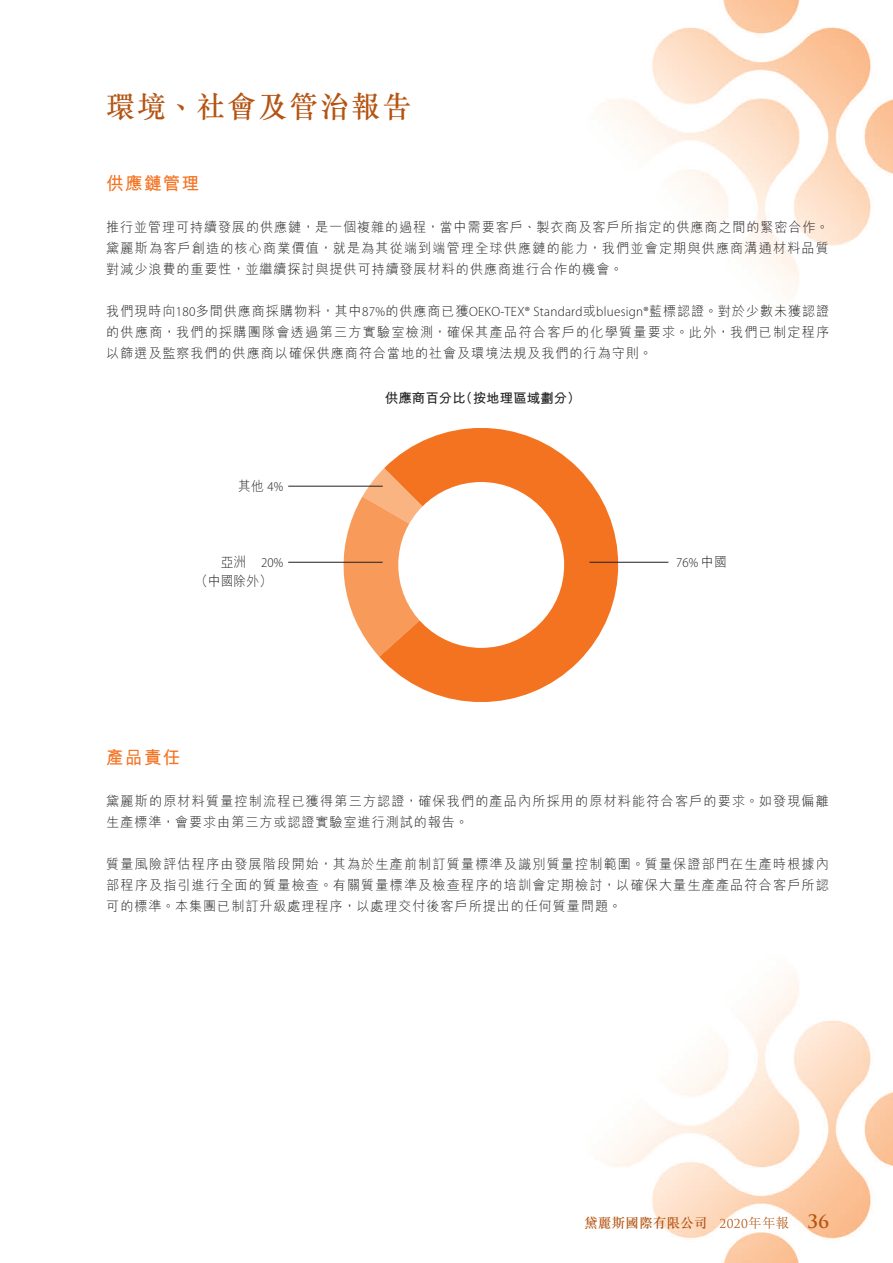
<style>
.page{position:relative;width:893px;height:1263px;background:#fff}
.page>*{position:absolute;margin:0;border:0;box-sizing:border-box;transform-origin:0 0}
.t1{font:500 30px "M Sung HK";letter-spacing:.075em;color:#b45412;scale:.96 1}
._01_H1{font:700 18px "M Hei HK";letter-spacing:.08em;color:#f47321}
._00_txt{font:300 13.5px/21px "M Hei HK";letter-spacing:.07em;color:#231f20;text-align:justify}
._00_txt-2{font:300 13.5px/21px "M Hei HK";letter-spacing:.09em;color:#231f20}
.t2{font:500 13.5px "M Sung HK";letter-spacing:.025em;color:#b45412}
.t3{font:700 13.5px "M Hei HK";color:#231f20}
._00_txt-3{font:300 13.5px/19.5px "M Hei HK";letter-spacing:.07em;color:#231f20;text-align:center;scale:.95 1}
.t4{font:300 13.5px "Myriad Pro";color:#231f20;scale:.95 1}
.s1{font-family:"Myriad Pro"}
.s2{font-family:"M Hei HK"}
.s3{font-family:"Trajan Pro";font-weight:400;font-size:12px}
.s4{font-weight:300}
.s5{font-family:"Trajan Pro";font-weight:700;font-size:18px}
</style>
<div class="page">
<img style="left:596px;top:0;width:297px;height:1263px">
<div style="left:187px;top:382px;width:561px;height:340px;background:#fff"></div>
<svg style="left:332px;top:474px;width:47px;height:183px"></svg>
<svg style="left:379px;top:428px;width:253px;height:274px;fill:#f47321"></svg>
<hr style="left:288px;top:562px;width:95px;height:1px;background:#231f20">
<hr style="left:589px;top:562px;width:79px;height:1px;background:#231f20">
<hr style="left:288px;top:486px;width:95px;height:1px;background:#231f20">
<div style="left:398px;top:482px;width:166px;height:166px;background:#fff;border-radius:50%"></div>
<h1 class="t1" style="left:106px;top:86px;width:319px">環境、社會及管治報告</h1>
<p class="_01_H1" style="left:106px;top:171px;width:94px">供應鏈管理</p>
<p class="_00_txt" style="left:106px;top:216px;width:724px">推行並管理可持續發展的供應鏈，是一個複雜的過程，當中需要客戶、製衣商及客戶所指定的供應商之間的緊密合作。黛麗斯為客戶創造的核心商業價值，就是為其從端到端管理全球供應鏈的能力，我們並會定期與供應商溝通材料品質對減少浪費的重要性，並繼續探討與提供可持續發展材料的供應商進行合作的機會。</p>
<p class="_00_txt" style="left:106px;top:300px;width:724px">我們現時向<span class="s1">180</span>多間供應商採購物料，其中<span class="s1">87%</span>的供應商已獲<span class="s1">OEKO-TEX® Standard</span>或<span class="s1">bluesign®</span>藍標認證。對於少數未獲認證的供應商，我們的採購團隊會透過第三方實驗室檢測，確保其產品符合客戶的化學質量要求。此外，我們已制定程序以篩選及監察我們的供應商以確保供應商符合當地的社會及環境法規及我們的行為守則。</p>
<p class="_00_txt-3" style="left:238px;top:475px;width:49px">其他 <span class="s1">4%</span></p>
<p class="t3" style="left:385px;top:388px;width:197px">供應商百分比（按地理區域劃分）</p>
<p class="_00_txt-3" style="left:195px;top:552px;width:82px">亞洲<br>（中國除外）</p>
<p class="t4" style="left:261px;top:554px;width:25px">20%</p>
<p class="t4" style="left:676px;top:554px;width:55px">76% <span class="s2">中國</span></p>
<p class="_01_H1" style="left:106px;top:744px;width:76px">產品責任</p>
<p class="_00_txt-2" style="left:106px;top:790px;width:724px">黛麗斯的原材料質量控制流程已獲得第三方認證，確保我們的產品內所採用的原材料能符合客戶的要求。如發現偏離生產標準，會要求由第三方或認證實驗室進行測試的報告。</p>
<p class="_00_txt" style="left:106px;top:853px;width:724px">質量風險評估程序由發展階段開始，其為於生產前制訂質量標準及識別質量控制範圍。質量保證部門在生產時根據內部程序及指引進行全面的質量檢查。有關質量標準及檢查程序的培訓會定期檢討，以確保大量生產產品符合客戶所認可的標準。本集團已制訂升級處理程序，以處理交付後客戶所提出的任何質量問題。</p>
<p class="t2" style="left:584px;top:1214px;width:246px">黛麗斯國際有限公司 <span class="s3">2020</span><span class="s4">年年報</span> <span class="s5">36</span></p>
</div>
